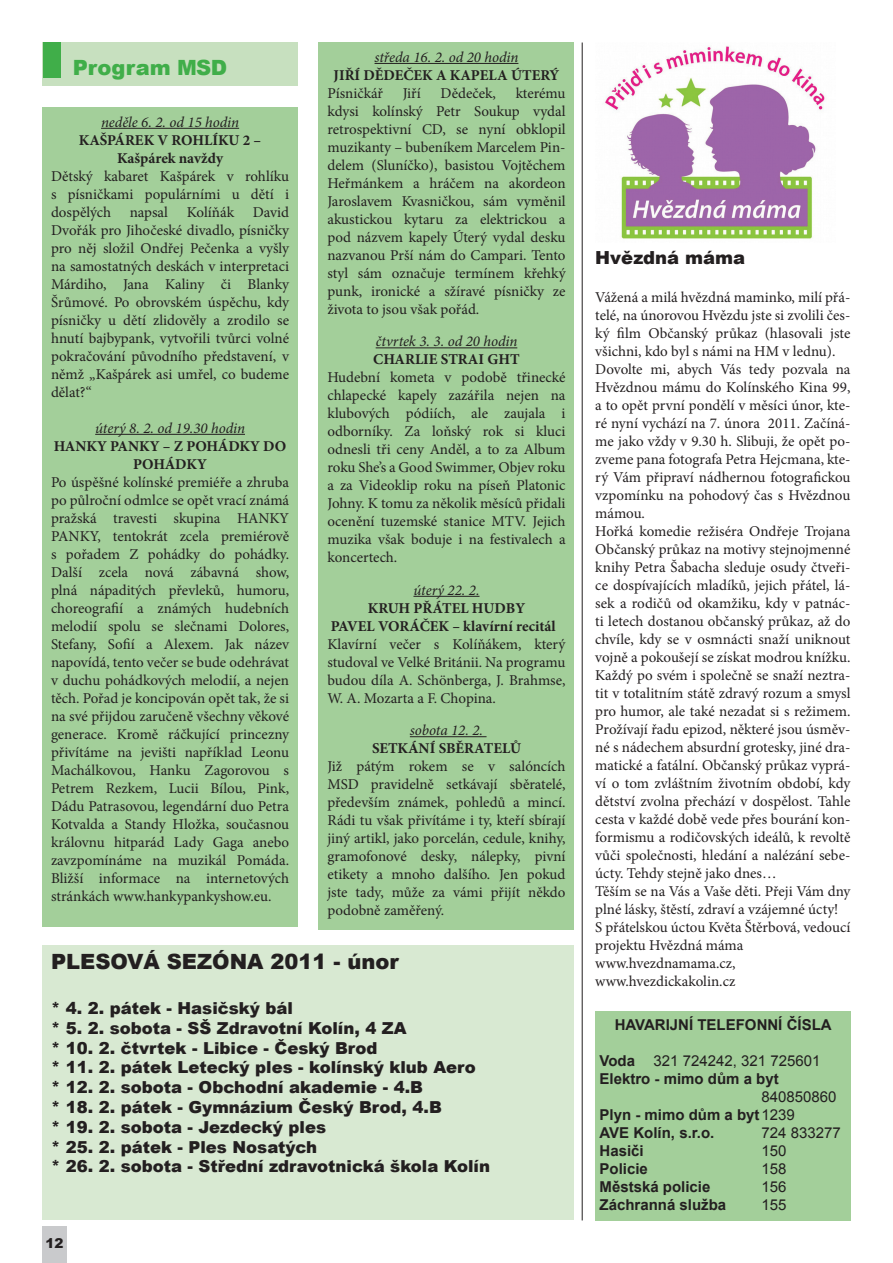
<style>
.page{position:relative;width:893px;height:1263px;background:#fff}
.page>*{position:absolute;margin:0;border:0;box-sizing:border-box;transform-origin:0 0}
.t1{font:900 21px "Arial";color:#231f20}
.t2{font:900 21px "Arial";color:#40ae49}
.t3{font:900 18px "Arial";color:#231f20}
.t4{font:900 16.5px/19.8px "Arial";color:#231f20}
.t5{font:15px/18px "Minion Pro";color:#231f20;text-align:justify}
.t6{font:700 15px/18px "Minion Pro";color:#231f20;text-align:center}
.t7{font:700 15px/18px "Arial";color:#231f20}
.t8{font:italic 15px "Minion Pro";letter-spacing:-.005em;color:#231f20}
.t9{font:15px "Arial";color:#231f20}
.t10{font:900 13.5px "Arial";color:#231f20}
.s1{font-weight:400}
</style>
<div class="page">
<div style="left:43px;top:1226px;width:24px;height:37px;background:#c9cacc"></div>
<hr style="left:582px;top:43px;width:1px;height:1177px;background:#231f20">
<div style="left:43px;top:107px;width:255px;height:820px;background:#a3cf9a"></div>
<hr style="left:101px;top:128px;width:138px;height:1px;background:#231f20">
<hr style="left:95px;top:434px;width:150px;height:1px;background:#231f20">
<div style="left:43px;top:43px;width:255px;height:43px;background:#c7e0bf"></div>
<div style="left:43px;top:43px;width:18px;height:35px;background:#40ae49"></div>
<div style="left:43px;top:945px;width:531px;height:275px;background:#d8e9d2"></div>
<div style="left:319px;top:43px;width:255px;height:887px;background:#a3cf9a"></div>
<hr style="left:375px;top:63px;width:143px;height:1px;background:#231f20">
<hr style="left:376px;top:347px;width:141px;height:1px;background:#231f20">
<hr style="left:413px;top:596px;width:66px;height:1px;background:#231f20">
<hr style="left:410px;top:736px;width:77px;height:1px;background:#231f20">
<img style="left:605px;top:46px;width:220px;height:193px">
<div style="left:595px;top:1011px;width:255px;height:209px;background:#a3cf9a"></div>
<h1 class="t2" style="left:73px;top:52px;width:156px">Program MSD</h1>
<p class="t8" style="left:101px;top:112px;width:140px">neděle 6. 2. od 15 hodin</p>
<p class="t6" style="left:79px;top:131px;width:184px">KAŠPÁREK V ROHLÍKU 2 –<br>Kašpárek navždy</p>
<p class="t5" style="left:51px;top:167px;width:240px">Dětský kabaret Kašpárek v rohlíku s písničkami populárními u dětí i dospělých napsal Kolíňák David Dvořák pro Jihočeské divadlo, písničky pro něj složil Ondřej Pečenka a vyšly na samostatných deskách v interpretaci Márdiho, Jana Kaliny či Blanky Šrůmové. Po obrovském úspěchu, kdy písničky u dětí zlidověly a zrodilo se hnutí bajbypank, vytvořili tvůrci volné pokračování původního představení, v němž „Kašpárek asi umřel, co budeme dělat?“</p>
<p class="t8" style="left:95px;top:418px;width:151px">úterý 8. 2. od 19.30 hodin</p>
<p class="t6" style="left:54px;top:437px;width:234px">HANKY PANKY – Z POHÁDKY DO<br>POHÁDKY</p>
<p class="t5" style="left:51px;top:473px;width:240px">Po úspěšné kolínské premiéře a zhruba po půlroční odmlce se opět vrací známá pražská travesti skupina HANKY PANKY, tentokrát zcela premiérově s pořadem Z pohádky do pohádky.<br>Další zcela nová zábavná show, plná nápaditých převleků, humoru, choreografií a známých hudebních melodií spolu se slečnami Dolores, Stefany, Sofií a Alexem. Jak název napovídá, tento večer se bude odehrávat v duchu pohádkových melodií, a nejen těch. Pořad je koncipován opět tak, že si na své přijdou zaručeně všechny věkové generace. Kromě ráčkující princezny přivítáme na jevišti například Leonu Machálkovou, Hanku Zagorovou s Petrem Rezkem, Lucii Bílou, Pink, Dádu Patrasovou, legendární duo Petra Kotvalda a Standy Hložka, současnou královnu hitparád Lady Gaga anebo zavzpomínáme na muzikál Pomáda.<br>Bližší informace na internetových stránkách www.hankypankyshow.eu.</p>
<p class="t8" style="left:375px;top:47px;width:145px">středa 16. 2. od 20 hodin</p>
<p class="t6" style="left:334px;top:66px;width:227px">JIŘÍ DĚDEČEK A KAPELA ÚTERÝ</p>
<p class="t5" style="left:327px;top:84px;width:57px">Písničkář</p>
<p class="t5" style="left:403px;top:84px;width:20px">Jiří</p>
<p class="t5" style="left:441px;top:84px;width:57px">Dědeček,</p>
<p class="t5" style="left:327px;top:84px;width:240px;text-indent:188px">kterému kdysi kolínský Petr Soukup vydal retrospektivní CD, se nyní obklopil muzikanty – bubeníkem Marcelem Pin&shy;delem (Sluníčko), basistou Vojtěchem Heřmánkem a hráčem na akordeon Jaroslavem Kvasničkou, sám vyměnil akustickou kytaru za elektrickou a pod názvem kapely Úterý vydal desku nazvanou Prší nám do Campari. Tento styl sám označuje termínem křehký punk, ironické a sžíravé písničky ze života to jsou však pořád.</p>
<p class="t8" style="left:376px;top:331px;width:143px">čtvrtek 3. 3. od 20 hodin</p>
<p class="t6" style="left:373px;top:350px;width:148px">CHARLIE STRAI GHT</p>
<p class="t5" style="left:327px;top:369px;width:240px">Hudební kometa v podobě třinecké chlapecké kapely zazářila nejen na klubových pódiích, ale zaujala i odborníky. Za loňský rok si kluci odnesli tři ceny Anděl, a to za Album roku She’s a Good Swimmer, Objev roku a za Videoklip roku na píseň Platonic Johny. K tomu za několik měsíců přidali ocenění tuzemské stanice MTV. Jejich muzika však boduje i na festivalech a koncertech.</p>
<p class="t8" style="left:413px;top:580px;width:68px">úterý 22. 2.</p>
<p class="t6" style="left:331px;top:599px;width:227px">KRUH PŘÁTEL HUDBY<br>PAVEL VORÁČEK – klavírní recitál</p>
<p class="t5" style="left:327px;top:635px;width:240px">Klavírní večer s Kolíňákem, který studoval ve Velké Británii. Na programu budou díla A. Schönberga, J. Brahmse, W. A. Mozarta a F. Chopina.</p>
<p class="t8" style="left:410px;top:720px;width:75px">sobota 12. 2.</p>
<p class="t6" style="left:372px;top:739px;width:150px">SETKÁNÍ SBĚRATELŮ</p>
<p class="t5" style="left:327px;top:757px;width:240px">Již pátým rokem se v salóncích MSD pravidelně setkávají sběratelé, především známek, pohledů a mincí.<br>Rádi tu však přivítáme i ty, kteří sbírají jiný artikl, jako porcelán, cedule, knihy, gramofonové desky, nálepky, pivní etikety a mnoho dalšího. Jen pokud jste tady, může za vámi přijít někdo podobně zaměřený.</p>
<h1 class="t1" style="left:51px;top:946px;width:349px">PLESOVÁ SEZÓNA 2011 - únor</h1>
<p class="t4" style="left:51px;top:998px;width:440px">* 4. 2. pátek - Hasičský bál<br>* 5. 2. sobota - SŠ Zdravotní Kolín, 4 ZA<br>* 10. 2. čtvrtek - Libice - Český Brod<br>* 11. 2. pátek Letecký ples - kolínský klub Aero<br>* 12. 2. sobota - Obchodní akademie - 4.B<br>* 18. 2. pátek - Gymnázium Český Brod, 4.B<br>* 19. 2. sobota - Jezdecký ples<br>* 25. 2. pátek - Ples Nosatých<br>* 26. 2. sobota - Střední zdravotnická škola Kolín</p>
<p class="t10" style="left:46px;top:1233px;width:20px">12</p>
<p class="t3" style="left:595px;top:244px;width:151px">Hvězdná máma</p>
<p class="t5" style="left:595px;top:288px;width:257px;text-align:left">Vážená a milá hvězdná maminko, milí přá&shy;telé, na únorovou Hvězdu jste si zvolili čes&shy;ký film Občanský průkaz (hlasovali jste všichni, kdo byl s námi na HM v lednu).<br>Dovolte mi, abych Vás tedy pozvala na Hvězdnou mámu do Kolínského Kina 99, a to opět první pondělí v měsíci únor, kte&shy;ré nyní vychází na 7. února 2011. Začíná&shy;me jako vždy v 9.30 h. Slibuji, že opět po&shy;zveme pana fotografa Petra Hejcmana, kte&shy;rý Vám připraví nádhernou fotografickou vzpomínku na pohodový čas s Hvězdnou mámou.<br>Hořká komedie režiséra Ondřeje Trojana Občanský průkaz na motivy stejnojmenné knihy Petra Šabacha sleduje osudy čtveři&shy;ce dospívajících mladíků, jejich přátel, lá&shy;sek a rodičů od okamžiku, kdy v patnác&shy;ti letech dostanou občanský průkaz, až do chvíle, kdy se v osmnácti snaží uniknout vojně a pokoušejí se získat modrou knížku.<br>Každý po svém i společně se snaží neztra&shy;tit v totalitním státě zdravý rozum a smysl pro humor, ale také nezadat si s režimem.<br>Prožívají řadu epizod, některé jsou úsměv&shy;né s nádechem absurdní grotesky, jiné dra&shy;matické a fatální. Občanský průkaz vyprá&shy;ví o tom zvláštním životním období, kdy dětství zvolna přechází v dospělost. Tahle cesta v každé době vede přes bourání kon&shy;formismu a rodičovských ideálů, k revoltě vůči společnosti, hledání a nalézání sebe&shy;úcty. Tehdy stejně jako dnes…<br>Těším se na Vás a Vaše děti. Přeji Vám dny plné lásky, štěstí, zdraví a vzájemné úcty!<br>S přátelskou úctou Květa Štěrbová, vedoucí projektu Hvězdná máma www.hvezdnamama.cz, www.hvezdickakolin.cz</p>
<p class="t7" style="left:615px;top:1016px;width:218px">Havarijní telefonní čísla</p>
<p class="t7" style="left:600px;top:1052px;width:222px">Voda <span class="s1">321 724242, 321 725601<br></span>Elektro - mimo dům a byt</p>
<p class="t7" style="left:600px;top:1088px;width:239px;text-indent:162px"><span class="s1">840850860<br></span>Plyn - mimo dům a byt<span class="s1">1239<br></span>AVE</p>
<p class="t7" style="left:633px;top:1124px;width:82px">Kolín, s.r.o.</p>
<p class="t9" style="left:762px;top:1123px;width:81px">724 833277</p>
<p class="t7" style="left:600px;top:1142px;width:46px">Hasiči</p>
<p class="t9" style="left:762px;top:1141px;width:27px">150</p>
<p class="t7" style="left:600px;top:1160px;width:50px">Policie</p>
<p class="t9" style="left:762px;top:1159px;width:27px">158</p>
<p class="t7" style="left:600px;top:1178px;width:112px">Městská policie</p>
<p class="t9" style="left:762px;top:1177px;width:27px">156</p>
<p class="t7" style="left:600px;top:1196px;width:128px">Záchranná služba</p>
<p class="t9" style="left:762px;top:1195px;width:27px">155</p>
</div>
